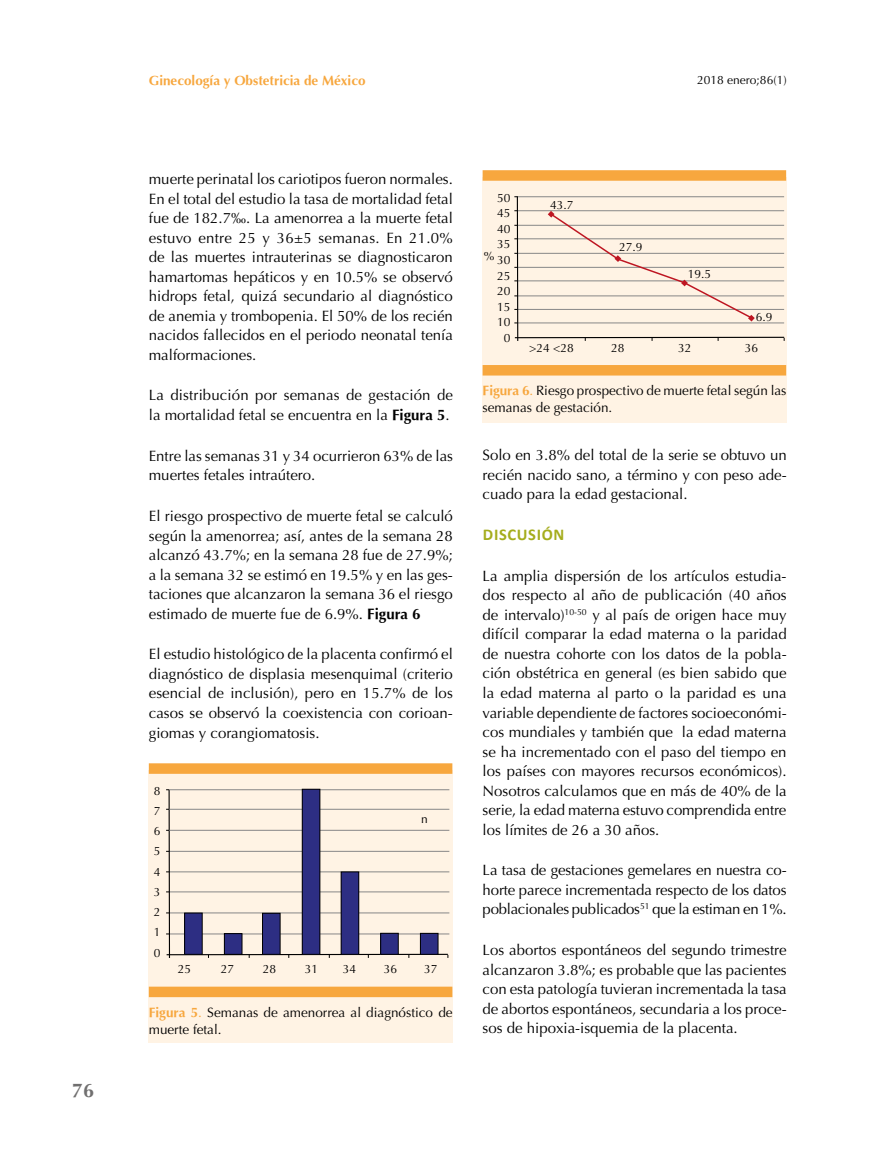
<style>
.page{position:relative;width:893px;height:1149px;background:#fff}
.page>*{position:absolute;margin:0;border:0;box-sizing:border-box;transform-origin:0 0}
.t1{font:700 19.5px "Optima";color:#706f6f}
.t2{font:700 16.5px "Calibri";letter-spacing:.04em;color:#a5ad1d}
.t3{font:15px/19.5px "Optima";color:#000;text-align:justify}
.t4{font:13.5px/16.5px "Optima";color:#000}
.t5{font:700 13.5px "Optima";color:#f7a73e}
.t6{font:12px/15.6px "Optima";color:#000;text-align:justify}
.s1{font-weight:700}
.s2{font-weight:700;color:#f7a73e}
.s3{color:#f7a73e}
</style>
<div class="page">
<div style="left:483px;top:177px;width:304px;height:245px;background:#fff3e4"></div>
<div style="left:149px;top:769px;width:304px;height:273px;background:#fff3e4"></div>
<div style="left:483px;top:365px;width:303px;height:10px;background:#f7a73e"></div>
<div style="left:149px;top:986px;width:303px;height:10px;background:#f7a73e"></div>
<div style="left:483px;top:170px;width:303px;height:11px;background:#f7a73e"></div>
<div style="left:149px;top:763px;width:303px;height:10px;background:#f7a73e"></div>
<hr style="left:169px;top:933px;width:280px;height:1px;background:#878787">
<hr style="left:169px;top:912px;width:280px;height:1px;background:#878787">
<hr style="left:169px;top:891px;width:280px;height:1px;background:#878787">
<hr style="left:169px;top:871px;width:280px;height:1px;background:#878787">
<hr style="left:169px;top:850px;width:280px;height:1px;background:#878787">
<hr style="left:169px;top:789px;width:1px;height:168px;background:#000">
<hr style="left:167px;top:953px;width:281px;height:1px;background:#000">
<hr style="left:169px;top:829px;width:280px;height:1px;background:#878787">
<hr style="left:169px;top:808px;width:280px;height:1px;background:#878787">
<hr style="left:169px;top:789px;width:280px;height:1px;background:#878787">
<div style="left:185px;top:912px;width:17px;height:42px;background:#2d2e83"></div>
<div style="left:184px;top:912px;width:19px;height:42px;border:1px solid #000"></div>
<div style="left:224px;top:933px;width:18px;height:21px;background:#2d2e83"></div>
<div style="left:224px;top:932px;width:18px;height:22px;border:1px solid #000"></div>
<div style="left:262px;top:913px;width:18px;height:41px;background:#2d2e83"></div>
<div style="left:262px;top:912px;width:18px;height:42px;border:1px solid #000"></div>
<div style="left:302px;top:789px;width:18px;height:165px;background:#2d2e83"></div>
<div style="left:302px;top:788px;width:18px;height:166px;border:1px solid #000"></div>
<div style="left:341px;top:871px;width:18px;height:83px;background:#2d2e83"></div>
<div style="left:341px;top:871px;width:18px;height:83px;border:1px solid #000"></div>
<div style="left:381px;top:933px;width:17px;height:21px;background:#2d2e83"></div>
<div style="left:380px;top:932px;width:19px;height:22px;border:1px solid #000"></div>
<div style="left:420px;top:933px;width:18px;height:21px;background:#2d2e83"></div>
<div style="left:420px;top:932px;width:18px;height:22px;border:1px solid #000"></div>
<hr style="left:517px;top:322px;width:267px;height:1px;background:#878787">
<hr style="left:517px;top:309px;width:267px;height:1px;background:#878787">
<hr style="left:517px;top:295px;width:267px;height:1px;background:#878787">
<hr style="left:517px;top:253px;width:267px;height:1px;background:#878787">
<hr style="left:517px;top:238px;width:267px;height:1px;background:#878787">
<hr style="left:517px;top:280px;width:267px;height:1px;background:#878787">
<hr style="left:517px;top:267px;width:267px;height:1px;background:#878787">
<hr style="left:517px;top:225px;width:267px;height:1px;background:#878787">
<hr style="left:517px;top:210px;width:267px;height:1px;background:#878787">
<hr style="left:517px;top:196px;width:267px;height:1px;background:#878787">
<hr style="left:515px;top:336px;width:269px;height:2px;background:#000">
<hr style="left:517px;top:196px;width:1px;height:145px;background:#000">
<svg style="left:548px;top:211px;width:207px;height:110px"></svg>
<h1 class="t1" style="left:72px;top:1079px;width:23px">76</h1>
<p class="t5" style="left:149px;top:73px;width:218px">Ginecología y Obstetricia de México</p>
<p class="t6" style="left:697px;top:72px;width:91px">2018 enero;86(1)</p>
<p class="t3" style="left:149px;top:169px;width:306px">muerte perinatal los cariotipos fueron normales.<br>En el total del estudio la tasa de mortalidad fetal fue de 182.7‰. La amenorrea a la muerte fetal estuvo entre 25 y 36±5 semanas. En 21.0% de las muertes intrauterinas se diagnosticaron hamartomas hepáticos y en 10.5% se observó hidrops fetal, quizá secundario al diagnóstico de anemia y trombopenia. El 50% de los recién nacidos fallecidos en el periodo neonatal tenía malformaciones.</p>
<p class="t3" style="left:149px;top:385px;width:306px">La distribución por semanas de gestación de la mortalidad fetal se encuentra en la <span class="s1">Figura 5</span>.</p>
<p class="t3" style="left:149px;top:446px;width:306px">Entre las semanas 31 y 34 ocurrieron 63% de las muertes fetales intraútero.</p>
<p class="t3" style="left:149px;top:506px;width:306px">El riesgo prospectivo de muerte fetal se calculó según la amenorrea; así, antes de la semana 28 alcanzó 43.7%; en la semana 28 fue de 27.9%; a la semana 32 se estimó en 19.5% y en las ges&shy;taciones que alcanzaron la semana 36 el riesgo estimado de muerte fue de 6.9%. <span class="s1">Figura 6</span></p>
<p class="t3" style="left:149px;top:644px;width:306px">El estudio histológico de la placenta confirmó el diagnóstico de displasia mesenquimal (criterio esencial de inclusión), pero en 15.7% de los casos se observó la coexistencia con corioan&shy;giomas y corangiomatosis.</p>
<p class="t6" style="left:154px;top:780px;width:8px;line-height:20.2px">8<br>7<br>6<br>5<br>4<br>3<br>2<br>1<br>0</p>
<p class="t6" style="left:421px;top:811px;width:8px">n</p>
<p class="t6" style="left:221px;top:961px;width:15px">27</p>
<p class="t6" style="left:263px;top:961px;width:15px">28</p>
<p class="t6" style="left:305px;top:961px;width:15px">31</p>
<p class="t6" style="left:343px;top:961px;width:15px">34</p>
<p class="t6" style="left:178px;top:961px;width:15px">25</p>
<p class="t6" style="left:384px;top:961px;width:15px">36</p>
<p class="t6" style="left:424px;top:961px;width:15px">37</p>
<p class="t4" style="left:149px;top:1004px;width:305px"><span class="s2">Figura 5</span><span class="s3">.</span> Semanas de amenorrea al diagnóstico de muerte fetal.</p>
<p class="t6" style="left:497px;top:190px;width:15px;text-align:center">50<br>45<br>40<br>35<br>30<br>25<br>20<br>15<br>10<br>0</p>
<p class="t6" style="left:484px;top:248px;width:12px">%</p>
<p class="t6" style="left:550px;top:197px;width:25px">43.7</p>
<p class="t6" style="left:619px;top:240px;width:25px">27.9</p>
<p class="t6" style="left:688px;top:266px;width:25px">19.5</p>
<p class="t6" style="left:756px;top:309px;width:18px">6.9</p>
<p class="t6" style="left:529px;top:340px;width:46px">&gt;24 &lt;28</p>
<p class="t6" style="left:611px;top:340px;width:15px">28</p>
<p class="t6" style="left:678px;top:340px;width:15px">32</p>
<p class="t6" style="left:745px;top:340px;width:15px">36</p>
<p class="t4" style="left:483px;top:383px;width:305px"><span class="s2">Figura 6</span><span class="s3">.</span> Riesgo prospectivo de muerte fetal según las semanas de gestación.</p>
<p class="t3" style="left:483px;top:445px;width:306px">Solo en 3.8% del total de la serie se obtuvo un recién nacido sano, a término y con peso ade&shy;cuado para la edad gestacional.</p>
<p class="t2" style="left:483px;top:524px;width:83px">DISCUSIÓN</p>
<p class="t3" style="left:483px;top:566px;width:306px">La amplia dispersión de los artículos estudia&shy;dos respecto al año de publicación (40 años de intervalo)<sup>10-50</sup> y al país de origen hace muy difícil comparar la edad materna o la paridad de nuestra cohorte con los datos de la pobla&shy;ción obstétrica en general (es bien sabido que la edad materna al parto o la paridad es una variable dependiente de factores socioeconómi&shy;cos mundiales y también que la edad materna se ha incrementado con el paso del tiempo en los países con mayores recursos económicos).<br>Nosotros calculamos que en más de 40% de la serie, la edad materna estuvo comprendida entre los límites de 26 a 30 años.</p>
<p class="t3" style="left:483px;top:860px;width:306px">La tasa de gestaciones gemelares en nuestra co&shy;horte parece incrementada respecto de los datos poblacionales publicados<sup>51</sup> que la estiman en 1%.</p>
<p class="t3" style="left:483px;top:940px;width:306px">Los abortos espontáneos del segundo trimestre alcanzaron 3.8%; es probable que las pacientes con esta patología tuvieran incrementada la tasa de abortos espontáneos, secundaria a los proce&shy;sos de hipoxia-isquemia de la placenta.</p>
</div>
